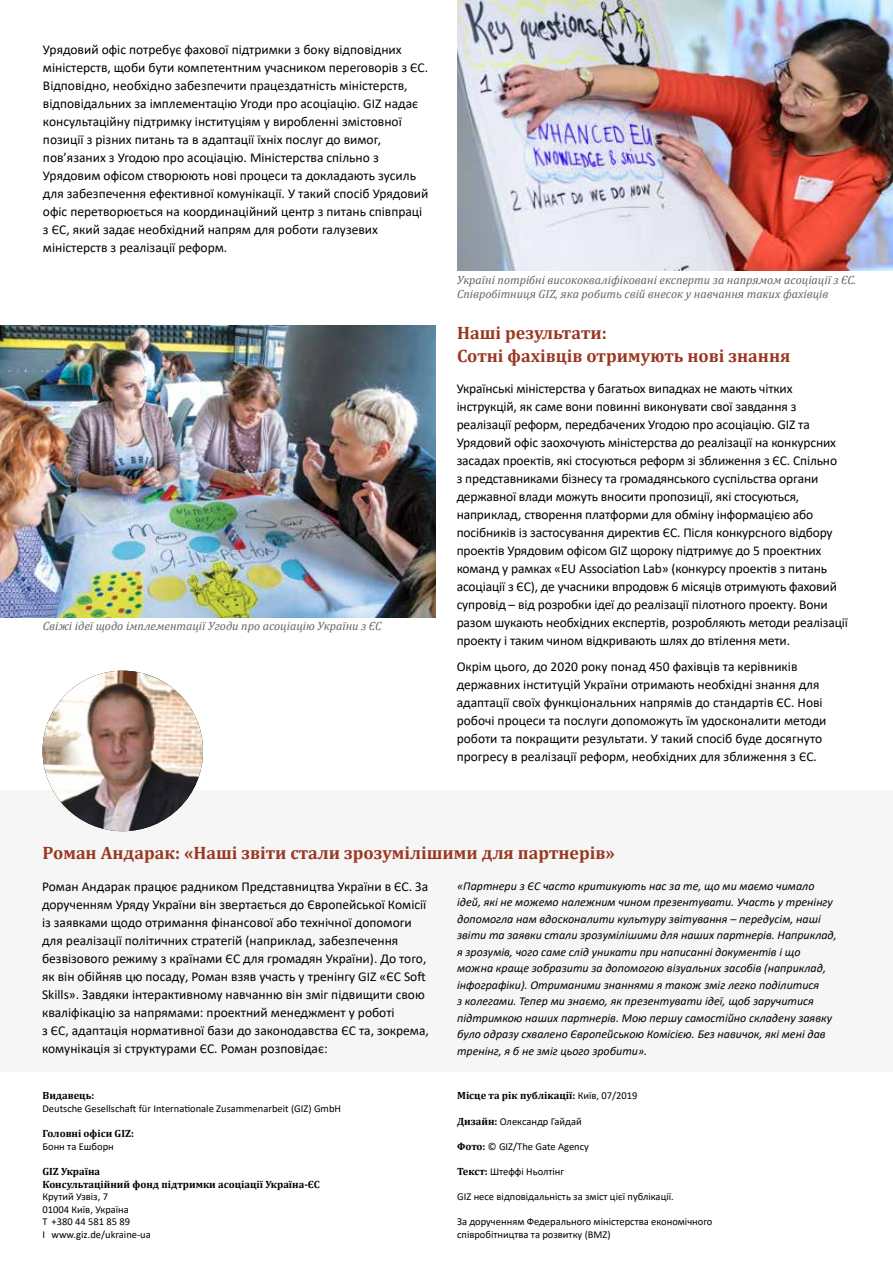
<style>
.page{position:relative;width:893px;height:1263px;background:#fff}
.page>*{position:absolute;margin:0;border:0;box-sizing:border-box;transform-origin:0 0}
.t1{font:700 18px/22.5px "Cambria";color:#9a3720}
.t2{font:13.5px/18px "Calibri";color:#000}
.t3{font:italic 12px/16.5px "Calibri";color:#000}
.t4{font:italic 12px/14.4px "Cambria";color:#636466}
.t5{font:10.5px/12.6px "Calibri";color:#000}
.t6{font:700 10.5px/12.6px "Cambria";color:#000}
.s1{font-family:"Calibri";font-weight:400}
.s2{font-family:"Cambria";font-weight:700}
</style>
<div class="page">
<div style="left:0;top:790px;width:893px;height:281px;background:#f6f6f6"></div>
<img style="left:0;top:325px;width:436px;height:292px">
<img style="left:43px;top:671px;width:160px;height:160px;border-radius:80px">
<img style="left:457px;top:0;width:436px;height:270px">
<p class="t2" style="left:43px;top:40px;width:387px">Урядовий офіс потребує фахової підтримки з боку відповідних міністерств, щоби бути компетентним учасником переговорів з ЄС.<br>Відповідно, необхідно забезпечити працездатність міністерств, відповідальних за імплементацію Угоди про асоціацію. GIZ надає консультаційну підтримку інституціям у виробленні змістовної позиції з різних питань та в адаптації їхніх послуг до вимог, пов’язаних з Угодою про асоціацію. Міністерства спільно з Урядовим офісом створюють нові процеси та докладають зусиль для забезпечення ефективної комунікації. У такий спосіб Урядовий офіс перетворюється на координаційний центр з питань співпраці з ЄС, який задає необхідний напрям для роботи галузевих міністерств з реалізації реформ.</p>
<p class="t4" style="left:43px;top:618px;width:340px">Свіжі ідеї щодо імплементації Угоди про асоціацію України з ЄС</p>
<p class="t4" style="left:457px;top:272px;width:401px">Україні потрібні висококваліфіковані експерти за напрямом асоціації з ЄС.<br>Співробітниця GIZ, яка робить свій внесок у навчання таких фахівців</p>
<h1 class="t1" style="left:457px;top:321px;width:335px">Наші результати:<br>Сотні фахівців отримують нові знання</h1>
<p class="t2" style="left:457px;top:379px;width:393px">Українські міністерства у багатьох випадках не мають чітких інструкцій, як саме вони повинні виконувати свої завдання з реалізації реформ, передбачених Угодою про асоціацію. GIZ та Урядовий офіс заохочують міністерства до реалізації на конкурсних засадах проектів, які стосуються реформ зі зближення з ЄС. Спільно<br>з представниками бізнесу та громадянського суспільства органи державної влади можуть вносити пропозиції, які стосуються, наприклад, створення платформи для обміну інформацією або посібників із застосування директив ЄС. Після конкурсного відбору проектів Урядовим офісом GIZ щороку підтримує до 5 проектних команд у рамках «EU Association Lab» (конкурсу проектів з питань асоціації з ЄС), де учасники впродовж 6 місяців отримують фаховий супровід – від розробки ідеї до реалізації пілотного проекту. Вони разом шукають необхідних експертів, розробляють методи реалізації проекту і таким чином відкривають шлях до втілення мети.</p>
<p class="t2" style="left:457px;top:657px;width:371px">Окрім цього, до 2020 року понад 450 фахівців та керівників державних інституцій України отримають необхідні знання для адаптації своїх функціональних напрямів до стандартів ЄС. Нові робочі процеси та послуги допоможуть їм удосконалити методи роботи та покращити результати. У такий спосіб буде досягнуто прогресу в реалізації реформ, необхідних для зближення з ЄС.</p>
<h1 class="t1" style="left:43px;top:841px;width:574px">Роман Андарак: «Наші звіти стали зрозумілішими для партнерів»</h1>
<p class="t2" style="left:42px;top:877px;width:388px">Роман Андарак працює радником Представництва України в ЄС. За дорученням Уряду України він звертається до Європейської Комісії із заявками щодо отримання фінансової або технічної допомоги для реалізації політичних стратегій (наприклад, забезпечення безвізового режиму з країнами ЄС для громадян України). До того, як він обійняв цю посаду, Роман взяв участь у тренінгу GIZ «ЄС Soft Skills». Завдяки інтерактивному навчанню він зміг підвищити свою кваліфікацію за напрямами: проектний менеджмент у роботі<br>з ЄС, адаптація нормативної бази до законодавства ЄС та, зокрема, комунікація зі структурами ЄС. Роман розповідає:</p>
<p class="t6" style="left:43px;top:1089px;width:53px">Видавець:</p>
<p class="t5" style="left:43px;top:1102px;width:300px">Deutsche Gesellschaft für Internationale Zusammenarbeit (GIZ) GmbH</p>
<p class="t6" style="left:43px;top:1127px;width:93px">Головні офіси GIZ:</p>
<p class="t5" style="left:43px;top:1140px;width:73px">Бонн та Ешборн</p>
<p class="t6" style="left:43px;top:1165px;width:279px">GIZ Україна<br>Консультаційний фонд підтримки aсоціації Україна-ЄС</p>
<p class="t5" style="left:43px;top:1190px;width:110px">Крутий Узвіз, 7<br>01004 Київ, Україна<br>Т +380 44 581 85 89<br>I www.giz.de/ukraine-ua</p>
<p class="t3" style="left:457px;top:877px;width:381px">«Партнери з ЄС часто критикують нас за те, що ми маємо чимало ідей, які не можемо належним чином презентувати. Участь у тренінгу допомогла нам вдосконалити культуру звітування – передусім, наші звіти та заявки стали зрозумілішими для наших партнерів. Наприклад, я зрозумів, чого саме слід уникати при написанні документів і що можна краще зобразити за допомогою візуальних засобів (наприклад, інфографіки). Отриманими знаннями я також зміг легко поділитися<br>з колегами. Тепер ми знаємо, як презентувати ідеї, щоб заручитися підтримкою наших партнерів. Мою першу самостійно складену заявку було одразу схвалено Європейською Комісією. Без навичок, які мені дав тренінг, я б не зміг цього зробити».</p>
<p class="t6" style="left:457px;top:1089px;width:182px">Місце та рік публікації: <span class="s1">Київ, 07/2019</span></p>
<p class="t5" style="left:457px;top:1114px;width:126px"><span class="s2">Дизайн:</span> Олександр Гайдай</p>
<p class="t5" style="left:457px;top:1140px;width:133px"><span class="s2">Фото:</span> © GIZ/The Gate Agency</p>
<p class="t5" style="left:457px;top:1165px;width:109px"><span class="s2">Текст:</span> Штеффі Ньолтінг</p>
<p class="t5" style="left:457px;top:1190px;width:218px">GIZ несе відповідальність за зміст цієї публікації.</p>
<p class="t5" style="left:457px;top:1215px;width:257px">За дорученням Федерального міністерства економічного співробітництва та розвитку (BMZ)</p>
</div>
